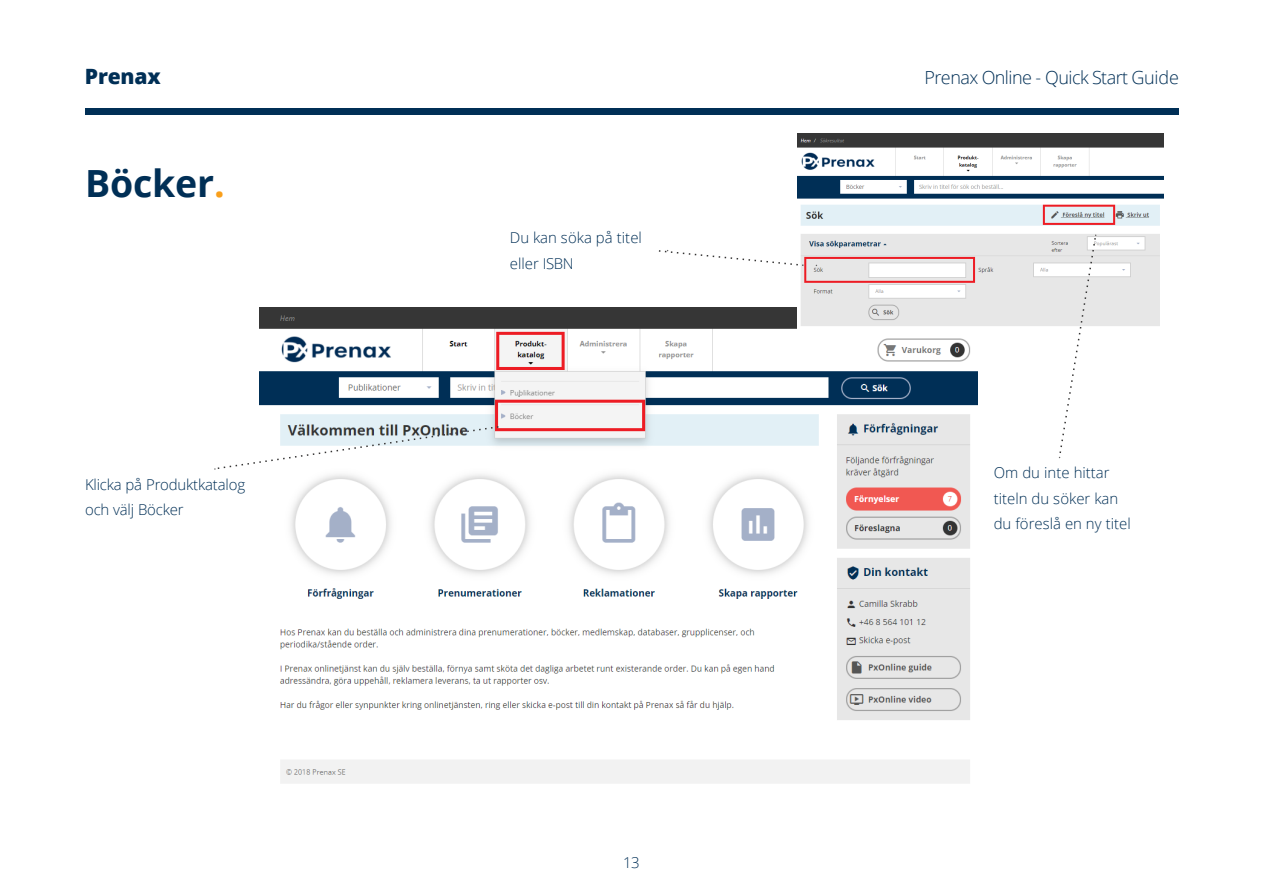
<style>
.page{position:relative;width:1264px;height:894px;background:#fff}
.page>*{position:absolute;margin:0;border:0;box-sizing:border-box;transform-origin:0 0}
.t1{font:700 37.5px "Open Sans";letter-spacing:-.005em;color:#002f56}
.t2{font:800 21px "Open Sans";letter-spacing:-.01em;color:#002f56}
.t3{font:300 18px "Open Sans";letter-spacing:-.03em;color:#002f56}
.t4{font:300 15px/25.5px "Open Sans";color:#002f56}
.s1{color:#f99f1b}
</style>
<div class="page">
<img style="left:260px;top:307px;width:716px;height:476px">
<img style="left:797px;top:133px;width:365px;height:195px">
<div style="left:85px;top:108px;width:1093px;height:7px;background:#002f56"></div>
<svg style="left:214px;top:425px;width:288px;height:45px"></svg>
<svg style="left:1057px;top:234px;width:39px;height:224px"></svg>
<svg style="left:658px;top:249px;width:146px;height:18px"></svg>
<p class="t2" style="left:85px;top:60px;width:77px">Prenax</p>
<p class="t3" style="left:924px;top:65px;width:256px">Prenax Online - Quick Start Guide</p>
<h2 class="t1" style="left:85px;top:156px;width:141px">Böcker<span class="s1">.</span></h2>
<p class="t4" style="left:509px;top:225px;width:134px">Du kan söka på titel eller ISBN</p>
<p class="t4" style="left:85px;top:471px;width:162px">Klicka på Produktkatalog och välj Böcker</p>
<p class="t4" style="left:993px;top:459px;width:139px">Om du inte hittar titeln du söker kan du föreslå en ny titel</p>
<p class="t4" style="left:623px;top:848px;width:18px">13</p>
</div>
